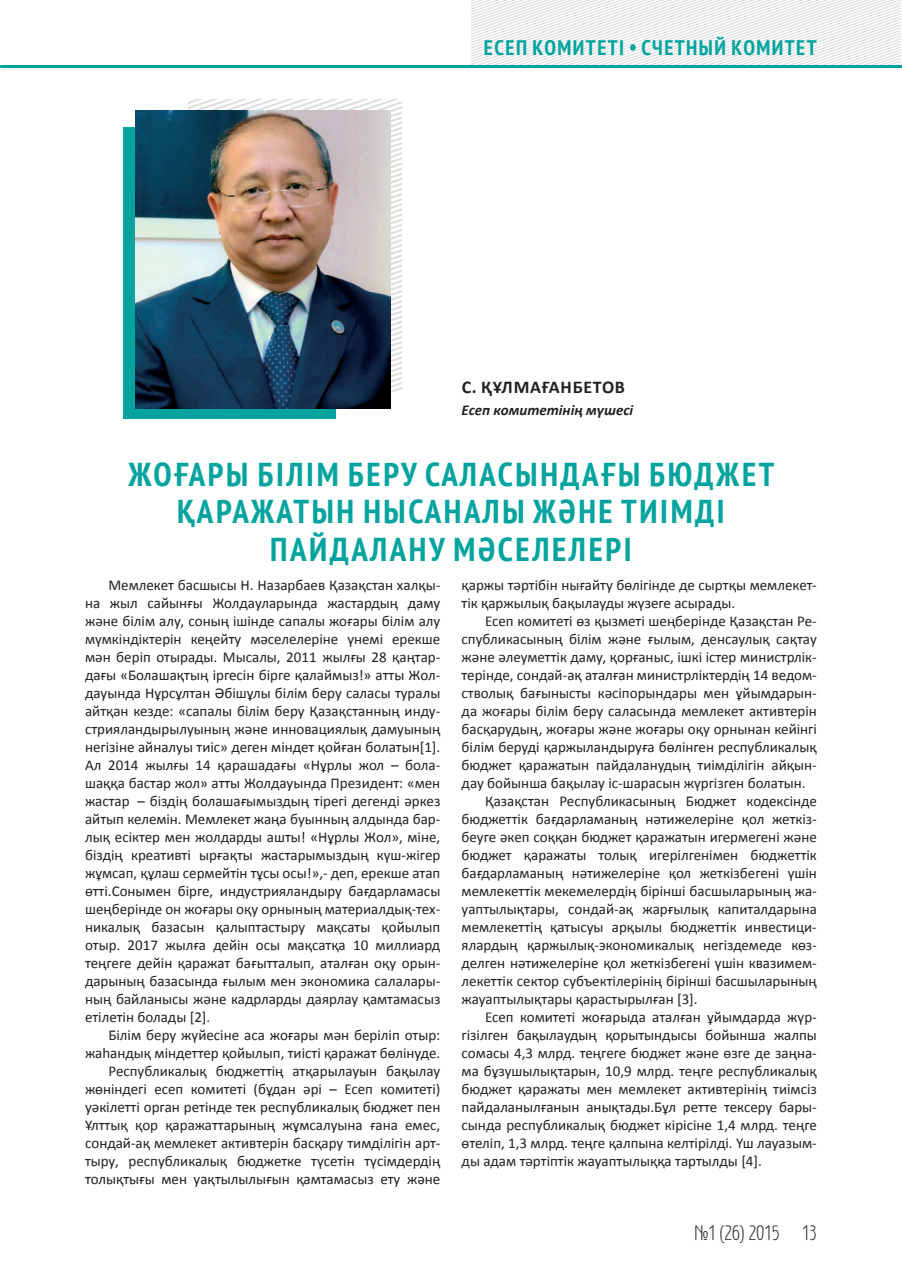
<style>
.page{position:relative;width:902px;height:1280px;background:#fff}
.page>*{position:absolute;margin:0;border:0;box-sizing:border-box;transform-origin:0 0}
.t1{font:700 condensed 33px/37.5px "PT Sans";letter-spacing:.08em;color:#00a39e;text-align:center}
.t2{font:700 condensed 21px "PT Sans";letter-spacing:.07em;color:#00a39e}
.t3{font:700 18px "Calibri";letter-spacing:.04em;color:#231f20}
.t4{font:300 18px "Wien";color:#231f20}
.t5{font:15px/18px "Calibri";color:#231f20;text-align:justify}
.t6{font:italic 700 15px "Calibri";color:#231f20}
</style>
<div class="page">
<svg style="left:471px;top:0;width:430px;height:65px"></svg>
<hr style="left:0;top:65px;width:901px;height:2px;background:#00a39e">
<div style="left:123px;top:127px;width:213px;height:291px;background:#00a39e"></div>
<svg style="left:188px;top:99px;width:214px;height:293px"></svg>
<img style="left:135px;top:111px;width:255px;height:297px">
<h2 class="t2" style="left:484px;top:34px;width:334px">ЕСЕП КОМИТЕТІ • СЧЕТНЫЙ КОМИТЕТ</h2>
<p class="t3" style="left:462px;top:375px;width:164px">С. ҚҰЛМАҒАНБЕТОВ</p>
<p class="t6" style="left:461px;top:400px;width:173px">Есеп комитетінің мүшесі</p>
<h1 class="t1" style="left:128px;top:455px;width:647px">ЖОҒАРЫ БІЛІМ БЕРУ САЛАСЫНДАҒЫ БЮДЖЕТ<br>ҚАРАЖАТЫН НЫСАНАЛЫ ЖӘНЕ ТИІМДІ<br>ПАЙДАЛАНУ МӘСЕЛЕЛЕРІ</h1>
<p class="t5" style="left:85px;top:576px;width:357px;text-indent:23px">Мемлекет басшысы Н. Назарбаев Қазақстан халқы&shy;на жыл сайынғы Жолдауларында жастардың даму және білім алу, соның ішінде сапалы жоғары білім алу мүмкіндіктерін кеңейту мәселелеріне үнемі ерекше мән беріп отырады. Мысалы, 2011 жылғы 28 қаңтар&shy;дағы «Болашақтың іргесін бірге қалаймыз!» атты Жол&shy;дауында Нұрсұлтан Әбішұлы білім беру саласы туралы айтқан кезде: «сапалы білім беру Қазақстанның инду&shy;стрияландырылуының және инновациялық дамуының негізіне айналуы тиіс» деген міндет қойған болатын[1].<br>Ал 2014 жылғы 14 қарашадағы «Нұрлы жол – бола&shy;шаққа бастар жол» атты Жолдауында Президент: «мен жастар – біздің болашағымыздың тірегі дегенді әркез айтып келемін. Мемлекет жаңа буынның алдында бар&shy;лық есіктер мен жолдарды ашты! «Нұрлы Жол», міне, біздің креативті ырғақты жастарымыздың күш-жігер жұмсап, құлаш сермейтін тұсы осы!»,- деп, ерекше атап өтті.Сонымен бірге, индустрияландыру бағдарламасы шеңберінде он жоғары оқу орнының материалдық-тех&shy;никалық базасын қалыптастыру мақсаты қойылып отыр. 2017 жылға дейін осы мақсатқа 10 миллиард теңгеге дейін қаражат бағытталып, аталған оқу орын&shy;дарының базасында ғылым мен экономика салалары&shy;ның байланысы және кадрларды даярлау қамтамасыз етілетін болады [2].</p>
<p class="t5" style="left:85px;top:1026px;width:357px;text-align:right">Білім беру жүйесіне аса жоғары мән беріліп отыр: жаhандық міндеттер қойылып, тиісті қаражат бөлінуде.<br>Республикалық бюджеттің атқарылауын бақылау жөніндегі есеп комитеті (бұдан әрі – Есеп комитеті) уәкілетті орган ретінде тек республикалық бюджет пен Ұлттық қор қаражаттарының жұмсалуына ғана емес, сондай-ақ мемлекет активтерін басқару тимділігін арт&shy;тыру, республикалық бюджетке түсетін түсімдердің толықтығы мен уақтылылығын қамтамасыз ету және</p>
<p class="t5" style="left:461px;top:576px;width:357px">қаржы тәртібін нығайту бөлігінде де сыртқы мемлекет&shy;тік қаржылық бақылауды жүзеге асырады.</p>
<p class="t5" style="left:485px;top:612px;width:333px">Есеп комитеті өз қызметі шеңберінде Қазақстан Ре-</p>
<p class="t5" style="left:461px;top:630px;width:357px">спубликасының білім және ғылым, денсаулық сақтау</p>
<p class="t5" style="left:461px;top:648px;width:357px">және әлеуметтік даму, қорғаныс, ішкі істер министрлік-</p>
<p class="t5" style="left:461px;top:666px;width:357px">терінде, сондай-ақ аталған министрліктердің 14 ведом-</p>
<p class="t5" style="left:461px;top:684px;width:357px">стволық бағынысты кәсіпорындары мен ұйымдарын-</p>
<p class="t5" style="left:461px;top:702px;width:357px">да жоғары білім беру саласында мемлекет активтерін</p>
<p class="t5" style="left:461px;top:720px;width:357px">басқарудың, жоғары және жоғары оқу орнынан кейінгі</p>
<p class="t5" style="left:461px;top:738px;width:357px">білім беруді қаржыландыруға бөлінген республикалық</p>
<p class="t5" style="left:461px;top:756px;width:357px">бюджет қаражатын пайдаланудың тиімділігін айқын-</p>
<p class="t5" style="left:461px;top:774px;width:345px">дау бойынша бақылау іс-шарасын жүргізген болатын.</p>
<p class="t5" style="left:485px;top:792px;width:333px">Қазақстан Республикасының Бюджет кодексінде</p>
<p class="t5" style="left:461px;top:810px;width:357px">бюджеттік бағдарламаның нәтижелеріне қол жеткіз-</p>
<p class="t5" style="left:461px;top:828px;width:357px">беуге әкеп соққан бюджет қаражатын игермегені және</p>
<p class="t5" style="left:461px;top:846px;width:357px">бюджет қаражаты толық игерілгенімен бюджеттік</p>
<p class="t5" style="left:461px;top:864px;width:357px">бағдарламаның нәтижелеріне қол жеткізбегені үшін</p>
<p class="t5" style="left:461px;top:882px;width:357px">мемлекеттік мекемелердің бірінші басшыларының жа-</p>
<p class="t5" style="left:461px;top:900px;width:357px">уаптылықтары, сондай-ақ жарғылық капиталдарына</p>
<p class="t5" style="left:461px;top:918px;width:357px">мемлекеттің қатысуы арқылы бюджеттік инвестици-</p>
<p class="t5" style="left:461px;top:936px;width:357px">ялардың қаржылық-экономикалық негіздемеде көз-</p>
<p class="t5" style="left:461px;top:954px;width:357px">делген нәтижелеріне қол жеткізбегені үшін квазимем-</p>
<p class="t5" style="left:461px;top:972px;width:357px">лекеттік сектор субъектілерінің бірінші басшыларының</p>
<p class="t5" style="left:461px;top:990px;width:237px">жауаптылықтары қарастырылған [3].</p>
<p class="t5" style="left:485px;top:1008px;width:333px">Есеп комитеті жоғарыда аталған ұйымдарда жүр-</p>
<p class="t5" style="left:461px;top:1026px;width:357px">гізілген бақылаудың қорытындысы бойынша жалпы</p>
<p class="t5" style="left:461px;top:1044px;width:357px">сомасы 4,3 млрд. теңгеге бюджет және өзге де заңна-</p>
<p class="t5" style="left:461px;top:1062px;width:357px">ма бұзушылықтарын, 10,9 млрд. теңге республикалық</p>
<p class="t5" style="left:461px;top:1080px;width:357px">бюджет қаражаты мен мемлекет активтерінің тиімсіз</p>
<p class="t5" style="left:461px;top:1098px;width:357px">пайдаланылғанын анықтады.Бұл ретте тексеру бары-</p>
<p class="t5" style="left:461px;top:1116px;width:357px">сында республикалық бюджет кірісіне 1,4 млрд. теңге</p>
<p class="t5" style="left:461px;top:1134px;width:357px">өтеліп, 1,3 млрд. теңге қалпына келтірілді. Үш лауазым-</p>
<p class="t5" style="left:461px;top:1152px;width:302px">ды адам тәртіптік жауаптылыққа тартылды [4].</p>
<p class="t4" style="left:694px;top:1222px;width:86px">№1 (26) 2015</p>
<p class="t4" style="left:801px;top:1222px;width:17px">13</p>
</div>
